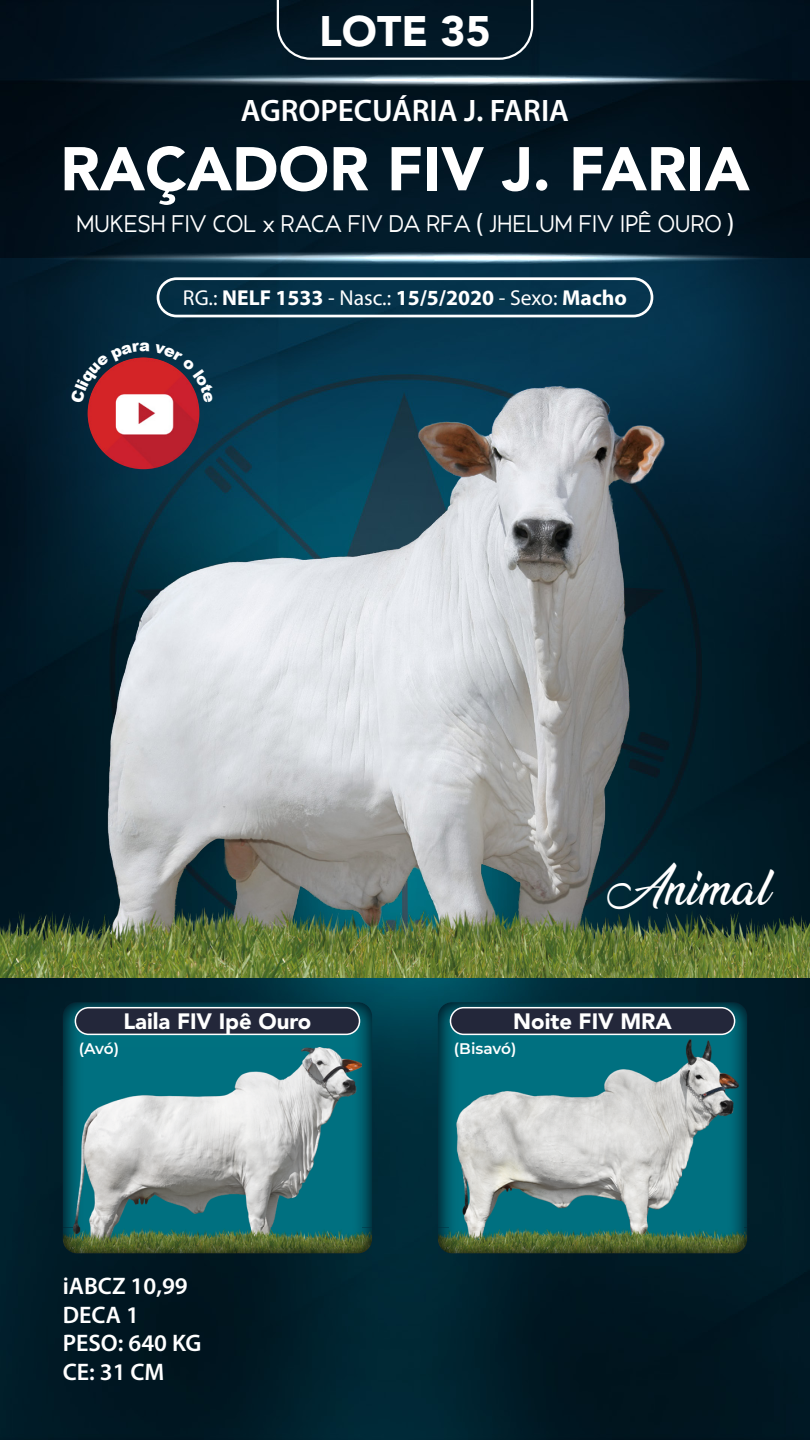
<style>
.page{position:relative;width:810px;height:1440px;background:#fff}
.page>*{position:absolute;margin:0;border:0;box-sizing:border-box;transform-origin:0 0}
.t1{font:900 61.05px "Avenir LT Std";color:#fff}
.t2{font:44.03px "Ananda";color:#fff}
.t3{font:900 42.3px "Avenir LT Std";color:#fff}
.t4{font:600 31.2px "Myriad Pro";color:#fff}
.t5{font:600 24px/28.8px "Myriad Pro";color:#fff}
.t6{font:22.35px "Ancillary";color:#fff}
.t7{font:900 22.05px "Avenir LT Std";color:#fff}
.t8{font:700 21.67px "Myriad Pro";color:#fff}
.t9{font:600 15.38px "Montserrat";letter-spacing:-.01em;color:#fff}
.s1{font-weight:400}
</style>
<div class="page">
<img style="left:0;top:0;width:810px;height:1440px">
<div style="left:157px;top:277px;width:496px;height:40px;border:3px solid #fff;border-radius:19px"></div>
<img style="left:14px;top:381px;width:782px;height:525px">
<img style="left:0;top:906px;width:810px;height:72px">
<svg style="left:276px;top:0;width:258px;height:61px;background:#0d222f"></svg>
<svg style="left:56px;top:996px;width:323px;height:257px;background:#538689"></svg>
<div style="left:75px;top:1008px;width:285px;height:26px;background:#23273a;border-radius:13px"></div>
<div style="left:75px;top:1007px;width:285px;height:28px;border:2px solid #fff;border-radius:13px"></div>
<svg style="left:431px;top:996px;width:323px;height:257px;background:#54888a"></svg>
<div style="left:450px;top:1008px;width:285px;height:26px;background:#23273a;border-radius:13px"></div>
<div style="left:450px;top:1007px;width:285px;height:28px;border:2px solid #fff;border-radius:13px"></div>
<img style="left:88px;top:357px;width:111px;height:112px;border-radius:56px">
<svg style="left:71px;top:342px;width:142px;height:61px;background:#5f3341"></svg>
<h3 class="t3" style="left:319px;top:6px;width:173px">LOTE 35</h3>
<h3 class="t4" style="left:241px;top:91px;width:330px">AGROPECUÁRIA J. FARIA</h3>
<h1 class="t1" style="left:60px;top:132px;width:691px">RAÇADOR FIV J. FARIA</h1>
<p class="t6" style="left:76px;top:209px;width:659px">MUKESH FIV COL x RACA FIV DA RFA ( JHELUM FIV IPÊ OURO )</p>
<p class="t8" style="left:183px;top:283px;width:446px"><span class="s1">RG.:</span> NELF 1533 <span class="s1">- Nasc.:</span> 15/5/2020 <span class="s1">- Sexo:</span> Macho</p>
<p class="t7" style="left:123px;top:1008px;width:189px">Laila FIV Ipê Ouro</p>
<p class="t9" style="left:79px;top:1037px;width:42px">(Avó)</p>
<p class="t5" style="left:63px;top:1271px;width:140px">iABCZ 10,99<br>DECA 1<br>PESO: 640 KG<br>CE: 31 CM</p>
<h2 class="t2" style="left:608px;top:864px;width:163px">Animal</h2>
<p class="t7" style="left:513px;top:1008px;width:160px">Noite FIV MRA</p>
<p class="t9" style="left:454px;top:1037px;width:64px">(Bisavó)</p>
</div>
